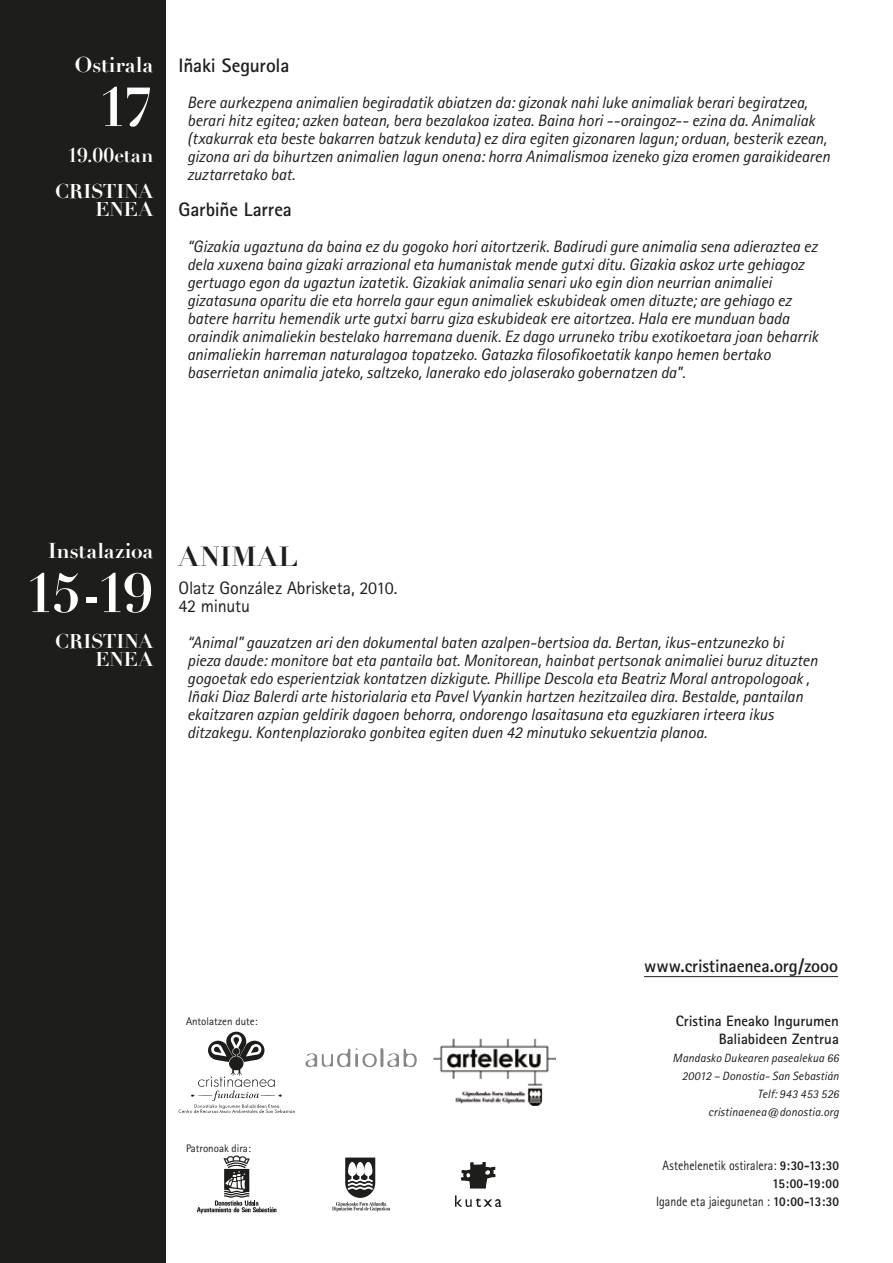
<style>
.page{position:relative;width:893px;height:1263px;background:#fff}
.page>*{position:absolute;margin:0;border:0;box-sizing:border-box;transform-origin:0 0}
.t1{font:700 54px "Didot";color:#fff}
.t2{font:700 27px "Didot";letter-spacing:.03em;color:#1d1d1b}
.t3{font:700 21px "Didot";color:#fff}
.t4{font:700 19.5px/36px "Didot";letter-spacing:-.005em;color:#fff;text-align:right}
.t5{font:700 19.5px "Rotis Sans Serif";letter-spacing:-.01em;color:#1d1d1b}
.t6{font:18px/18px "Rotis Sans Serif";letter-spacing:-.01em;color:#1d1d1b}
.t7{font:700 18px "Rotis Sans Serif";letter-spacing:-.005em;color:#1d1d1b}
.t8{font:italic 16.5px/18px "Rotis Sans Serif";letter-spacing:-.005em;color:#1d1d1b}
.t9{font:700 15px/18px "Rotis Sans Serif";letter-spacing:-.005em;color:#1d1d1b;text-align:right}
.t10{font:13.5px/18px "Rotis Sans Serif";letter-spacing:.005em;color:#1d1d1b;text-align:right;scale:.88 1}
.t11{font:italic 12px/18px "Rotis Sans Serif";letter-spacing:.01em;color:#1d1d1b;text-align:right}
.t12{font:10.95px "Rotis Sans Serif";color:#1d1d1b}
.s1{font-weight:800}
</style>
<div class="page">
<div style="left:0;top:0;width:165px;height:1263px;background:#1d1d1b"></div>
<svg style="left:179px;top:1032px;width:116px;height:81px"></svg>
<svg style="left:305px;top:1048px;width:112px;height:20px"></svg>
<svg style="left:197px;top:1155px;width:79px;height:58px"></svg>
<svg style="left:332px;top:1157px;width:58px;height:54px"></svg>
<svg style="left:455px;top:1195px;width:46px;height:12px"></svg>
<svg style="left:461px;top:1162px;width:35px;height:26px"></svg>
<img style="left:433px;top:1039px;width:122px;height:67px">
<hr style="left:644px;top:976px;width:194px;height:1px;background:#1d1d1b">
<p class="t3" style="left:75px;top:52px;width:80px">Ostirala</p>
<h1 class="t1" style="left:98px;top:74px;width:57px">17</h1>
<p class="t4" style="left:55px;top:137px;width:99px">19.00etan<br>CRISTINA</p>
<p class="t4" style="left:96px;top:191px;width:59px">ENEA</p>
<p class="t5" style="left:179px;top:53px;width:112px">Iñaki Segurola</p>
<p class="t8" style="left:187px;top:94px;width:644px">Bere aurkezpena animalien begiradatik abiatzen da: gizonak nahi luke animaliak berari begiratzea, berari hitz egitea; azken batean, bera bezalakoa izatea. Baina hori --oraingoz-- ezina da. Animaliak (txakurrak eta beste bakarren batzuk kenduta) ez dira egiten gizonaren lagun; orduan, besterik ezean, gizona ari da bihurtzen animalien lagun onena: horra Animalismoa izeneko giza eromen garaikidearen zuztarretako bat.</p>
<p class="t5" style="left:179px;top:197px;width:115px">Garbiñe Larrea</p>
<p class="t8" style="left:187px;top:238px;width:633px">“Gizakia ugaztuna da baina ez du gogoko hori aitortzerik. Badirudi gure animalia sena adieraztea ez dela xuxena baina gizaki arrazional eta humanistak mende gutxi ditu. Gizakia askoz urte gehiagoz gertuago egon da ugaztun izatetik. Gizakiak animalia senari uko egin dion neurrian animaliei gizatasuna oparitu die eta horrela gaur egun animaliek eskubideak omen dituzte; are gehiago ez batere harritu hemendik urte gutxi barru giza eskubideak ere aitortzea. Hala ere munduan bada oraindik animaliekin bestelako harremana duenik. Ez dago urruneko tribu exotikoetara joan beharrik animaliekin harreman naturalagoa topatzeko. Gatazka filosofikoetatik kanpo hemen bertako baserrietan animalia jateko, saltzeko, lanerako edo jolaserako gobernatzen da”.</p>
<p class="t3" style="left:48px;top:538px;width:107px">Instalazioa</p>
<h1 class="t1" style="left:25px;top:560px;width:130px">15-19</h1>
<p class="t4" style="left:55px;top:632px;width:99px;line-height:18px">CRISTINA<br>ENEA</p>
<h2 class="t2" style="left:179px;top:540px;width:121px">ANIMAL</h2>
<p class="t6" style="left:179px;top:579px;width:220px">Olatz González Abrisketa, 2010.<br>42 minutu</p>
<p class="t8" style="left:187px;top:634px;width:632px">“Animal” gauzatzen ari den dokumental baten azalpen-bertsioa da. Bertan, ikus-entzunezko bi pieza daude: monitore bat eta pantaila bat. Monitorean, hainbat pertsonak animaliei buruz dituzten gogoetak edo esperientziak kontatzen dizkigute. Phillipe Descola eta Beatriz Moral antropologoak , Iñaki Diaz Balerdi arte historialaria eta Pavel Vyankin hartzen hezitzailea dira. Bestalde, pantailan ekaitzaren azpian geldirik dagoen behorra, ondorengo lasaitasuna eta eguzkiaren irteera ikus ditzakegu. Kontenplaziorako gonbitea egiten duen 42 minutuko sekuentzia planoa.</p>
<p class="t12" style="left:186px;top:1015px;width:73px">Antolatzen dute:</p>
<p class="t12" style="left:186px;top:1141px;width:66px">Patronoak dira:</p>
<p class="t7" style="left:644px;top:955px;width:196px">www.cristinaenea.org/zooo</p>
<p class="t9" style="left:676px;top:1012px;width:165px">Cristina Eneako Ingurumen<br>Baliabideen Zentrua</p>
<p class="t11" style="left:673px;top:1049px;width:168px">Mandasko Dukearen pasealekua 66<br>20012 – Donostia- San Sebastián<br>Telf: 943 453 526 cristinaenea@donostia.org</p>
<p class="t10" style="left:656px;top:1156px;width:209px">Astehelenetik ostiralera: <span class="s1">9:30-13:30<br>15:00-19:00<br></span>Igande eta jaiegunetan : <span class="s1">10:00-13:30</span></p>
</div>
